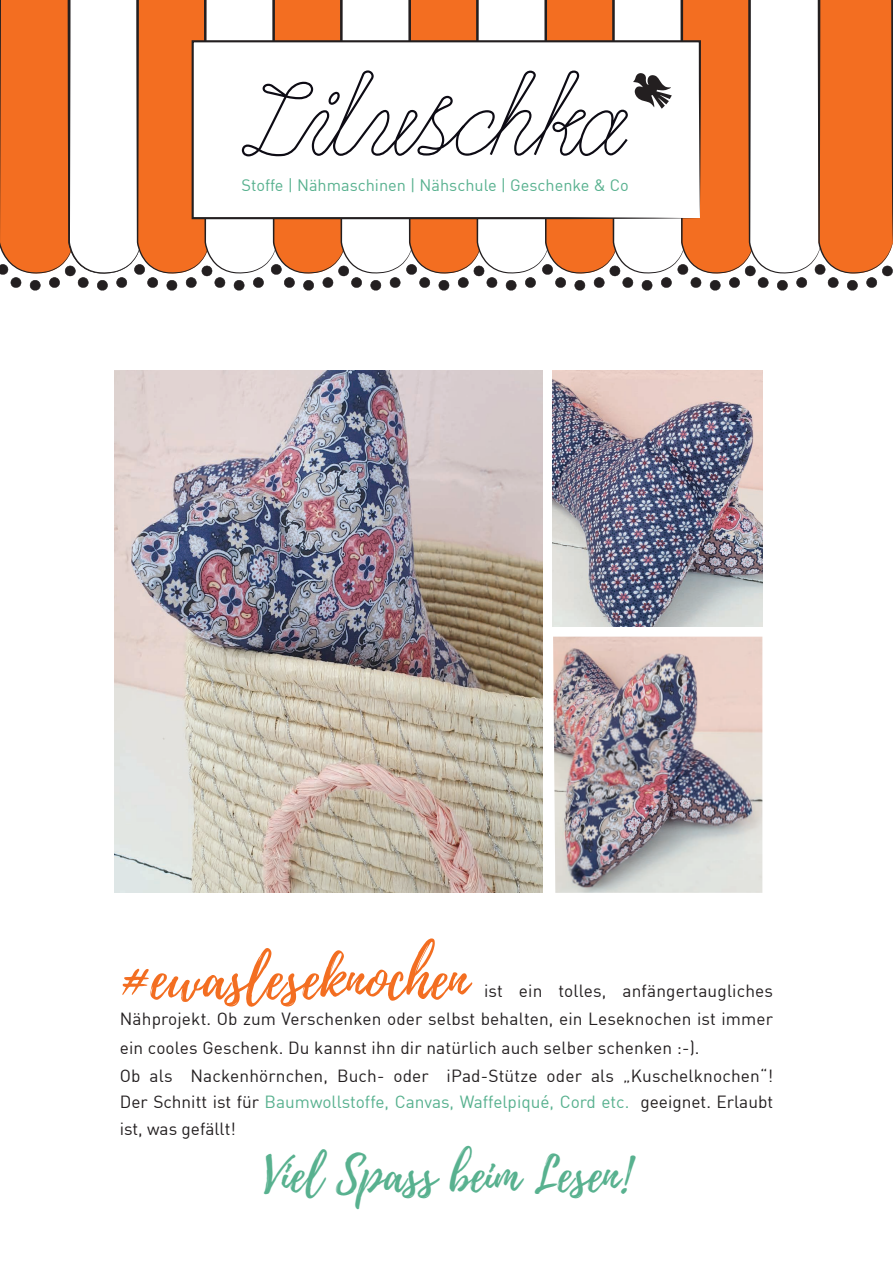
<style>
.page{position:relative;width:893px;height:1263px;background:#fff}
.page>*{position:absolute;margin:0;border:0;box-sizing:border-box;transform-origin:0 0}
.t1{font:57px "Playlist Script";color:#f36e21}
.t2{font:48px "Playlist Script";color:#58b18f}
.t3{font:17.25px/28.5px "DIN";letter-spacing:.01em;color:#231f20}
.t4{font:16.35px "DIN";color:#58b18f}
.s1{color:#58b18f}
</style>
<div class="page">
<svg style="left:0;top:0;width:892px;height:291px"></svg>
<img style="left:115px;top:370px;width:427px;height:523px">
<img style="left:553px;top:637px;width:209px;height:256px">
<img style="left:553px;top:370px;width:209px;height:256px">
<p class="t4" style="left:242px;top:175px;width:389px">Stoffe | Nähmaschinen | Nähschule | Geschenke &amp; Co</p>
<h1 class="t1" style="left:120px;top:938px;width:350px">#ewasleseknochen</h1>
<p class="t3" style="left:120px;top:976px;width:655px;text-indent:364px">ist ein tolles, anfängertaugliches Nähprojekt. Ob zum Verschenken oder selbst behalten, ein Leseknochen ist immer ein cooles Geschenk. Du kannst ihn dir natürlich auch selber schenken :-).<br>Ob als Nackenhörnchen, Buch- oder iPad-Stütze oder als „Kuschelknochen“!</p>
<p class="t3" style="left:120px;top:1089px;width:655px;line-height:26.2px">Der Schnitt ist für <span class="s1">Baumwollstoffe, Canvas, Waffelpiqué, Cord etc.</span> geeignet. Erlaubt ist, was gefällt!</p>
<h2 class="t2" style="left:264px;top:1140px;width:367px">Viel Spass beim Lesen!</h2>
</div>
